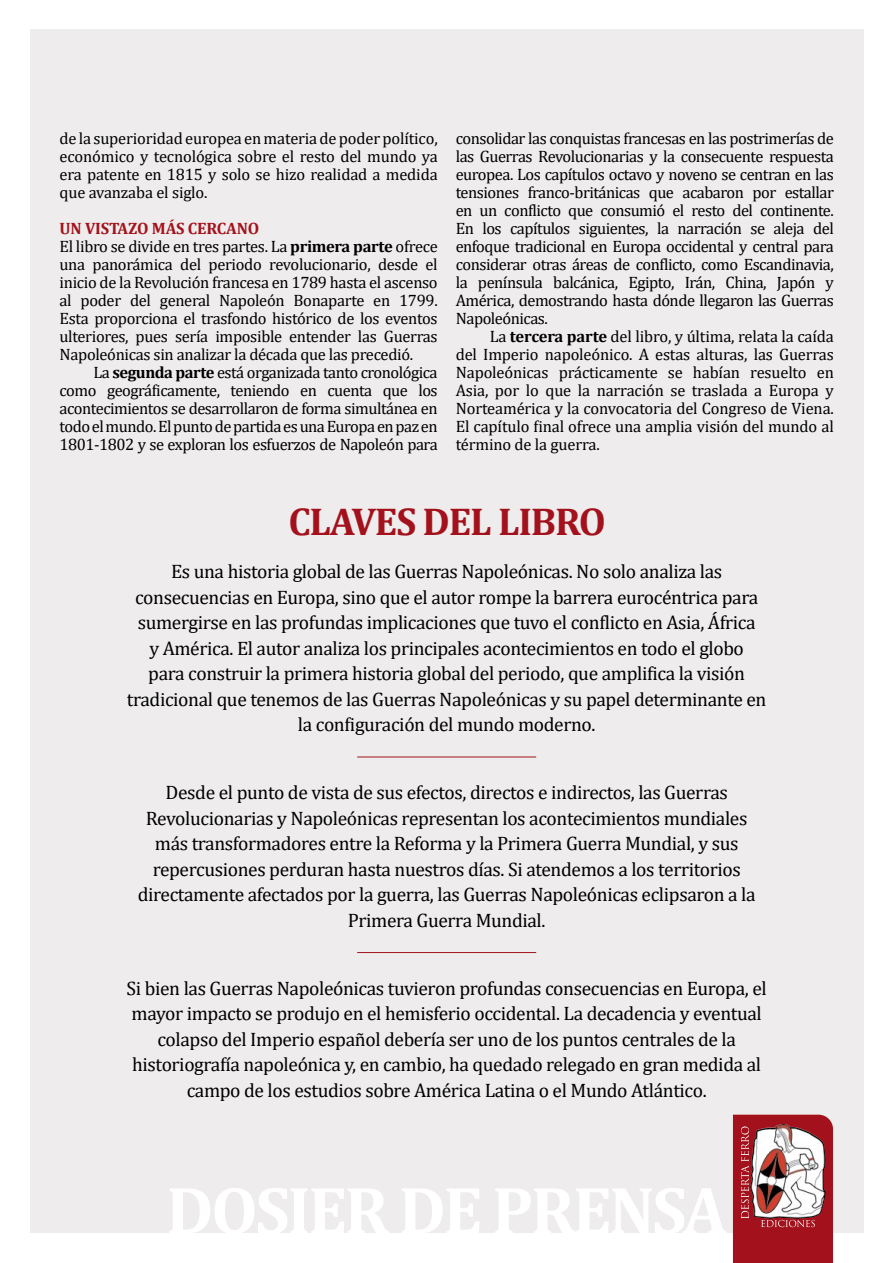
<style>
.page{position:relative;width:893px;height:1263px;background:#fff}
.page>*{position:absolute;margin:0;border:0;box-sizing:border-box;transform-origin:0 0}
.t1{font:700 39px "Cambria";letter-spacing:-.03em;color:#a3121c}
.t2{font:19.5px/25.5px "Cambria";letter-spacing:-.02em;color:#000;text-align:center}
.t3{font:16.5px/18px "Cambria";letter-spacing:-.02em;color:#000;text-align:justify}
.s1{font-weight:700;color:#a3121c}
.s2{font-weight:700}
</style>
<div class="page">
<div style="left:30px;top:30px;width:833px;height:1203px;background:#eeecec"></div>
<svg style="left:733px;top:1115px;width:100px;height:148px;background:#b25b60"></svg>
<hr style="left:357px;top:757px;width:179px;height:1px;background:#a3121c">
<hr style="left:357px;top:952px;width:179px;height:1px;background:#a3121c">
<p class="t3" style="left:60px;top:130px;width:380px">de la superioridad europea en materia de poder político, económico y tecnológica sobre el resto del mundo ya era patente en 1815 y solo se hizo realidad a medida que avanzaba el siglo.</p>
<p class="t3" style="left:60px;top:219px;width:380px;text-align:left"><span class="s1">UN VISTAZO MÁS CERCANO<br></span>El libro se divide en tres partes. La <span class="s2">primera parte</span> ofrece una panorámica del periodo revolucionario, desde el inicio de la Revolución francesa en 1789 hasta el ascenso al poder del general Napoleón Bonaparte en 1799.<br>Esta proporciona el trasfondo histórico de los eventos ulteriores, pues sería imposible entender las Guerras Napoleónicas sin analizar la década que las precedió.</p>
<p class="t3" style="left:60px;top:364px;width:380px;text-indent:34px">La <span class="s2">segunda parte</span> está organizada tanto cronológica como geográficamente, teniendo en cuenta que los acontecimientos se desarrollaron de forma simultánea en todo el mundo. El punto de partida es una Europa en paz en 1801-1802 y se exploran los esfuerzos de Napoleón para</p>
<p class="t3" style="left:456px;top:129px;width:380px">consolidar las conquistas francesas en las postrimerías de las Guerras Revolucionarias y la consecuente respuesta europea. Los capítulos octavo y noveno se centran en las tensiones franco-británicas que acabaron por estallar en un conflicto que consumió el resto del continente.<br>En los capítulos siguientes, la narración se aleja del enfoque tradicional en Europa occidental y central para considerar otras áreas de conflicto, como Escandinavia, la península balcánica, Egipto, Irán, China, Japón y América, demostrando hasta dónde llegaron las Guerras Napoleónicas.</p>
<p class="t3" style="left:456px;top:328px;width:380px;text-indent:34px">La <span class="s2">tercera parte</span> del libro, y última, relata la caída del Imperio napoleónico. A estas alturas, las Guerras Napoleónicas prácticamente se habían resuelto en Asia, por lo que la narración se traslada a Europa y Norteamérica y la convocatoria del Congreso de Viena.<br>El capítulo final ofrece una amplia visión del mundo al término de la guerra.</p>
<h1 class="t1" style="left:288px;top:501px;width:319px">CLAVES DEL LIBRO</h1>
<p class="t2" style="left:127px;top:559px;width:641px">Es una historia global de las Guerras Napoleónicas. No solo analiza las consecuencias en Europa, sino que el autor rompe la barrera eurocéntrica para sumergirse en las profundas implicaciones que tuvo el conflicto en Asia, África<br>y América. El autor analiza los principales acontecimientos en todo el globo<br>para construir la primera historia global del periodo, que amplifica la visión tradicional que tenemos de las Guerras Napoleónicas y su papel determinante en la configuración del mundo moderno.</p>
<p class="t2" style="left:138px;top:780px;width:619px">Desde el punto de vista de sus efectos, directos e indirectos, las Guerras Revolucionarias y Napoleónicas representan los acontecimientos mundiales más transformadores entre la Reforma y la Primera Guerra Mundial, y sus repercusiones perduran hasta nuestros días. Si atendemos a los territorios directamente afectados por la guerra, las Guerras Napoleónicas eclipsaron a la Primera Guerra Mundial.</p>
<p class="t2" style="left:127px;top:976px;width:642px">Si bien las Guerras Napoleónicas tuvieron profundas consecuencias en Europa, el mayor impacto se produjo en el hemisferio occidental. La decadencia y eventual colapso del Imperio español debería ser uno de los puntos centrales de la historiografía napoleónica y, en cambio, ha quedado relegado en gran medida al campo de los estudios sobre América Latina o el Mundo Atlántico.</p>
</div>
